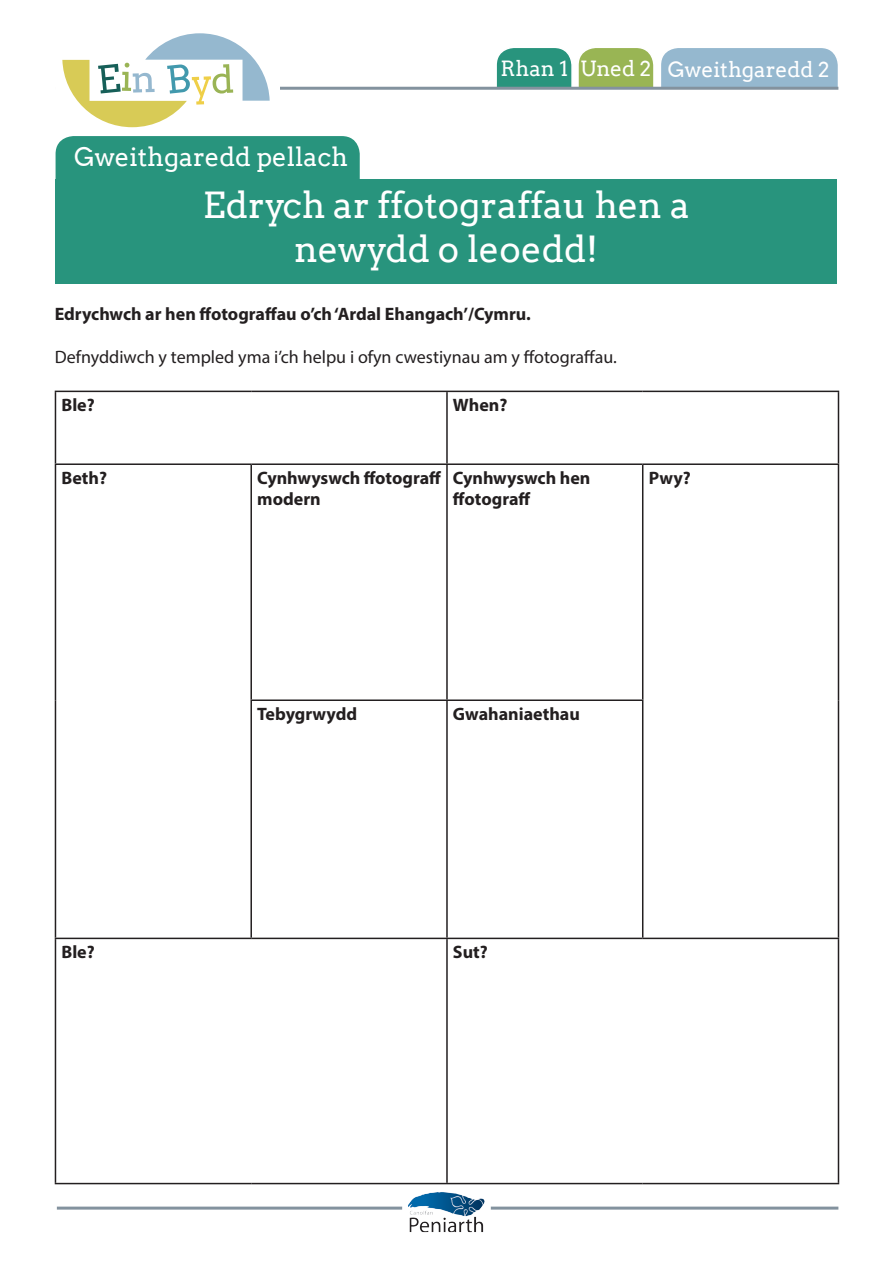
<style>
.page{position:relative;width:893px;height:1263px;background:#fff}
.page>*{position:absolute;margin:0;border:0;box-sizing:border-box;transform-origin:0 0}
.t1{font:36px/43.2px "Arvo";color:#fff;text-align:center}
.t2{font:25.5px "Arvo";color:#fff}
.t3{font:21px "Arvo";color:#fff}
.t4{font:700 18px/21.6px "Myriad Pro";color:#231f20}
.t5{font:18px "Myriad Pro";color:#231f20}
</style>
<div class="page">
<svg style="left:495px;top:48px;width:344px;height:42px;background:#87b5a8"></svg>
<hr style="left:56px;top:87px;width:782px;height:3px;background:#83929e">
<div style="left:56px;top:33px;width:224px;height:104px;background:#fff"></div>
<svg style="left:62px;top:33px;width:208px;height:94px"></svg>
<hr style="left:57px;top:1206px;width:781px;height:3px;background:#83929e">
<div style="left:402px;top:1189px;width:89px;height:58px;background:#fff;border-radius:18px"></div>
<img style="left:408px;top:1192px;width:76px;height:40px">
<div style="left:56px;top:136px;width:304px;height:128px;background:#28947d;border-radius:18px"></div>
<div style="left:56px;top:179px;width:781px;height:105px;background:#28947d"></div>
<hr style="left:55px;top:391px;width:196px;height:1px;background:#231f20">
<hr style="left:55px;top:392px;width:1px;height:71px;background:#231f20">
<hr style="left:251px;top:391px;width:196px;height:1px;background:#231f20">
<hr style="left:447px;top:391px;width:196px;height:1px;background:#231f20">
<hr style="left:446px;top:392px;width:2px;height:71px;background:#231f20">
<hr style="left:643px;top:391px;width:196px;height:1px;background:#231f20">
<hr style="left:838px;top:392px;width:1px;height:71px;background:#231f20">
<hr style="left:55px;top:463px;width:196px;height:2px;background:#231f20">
<hr style="left:55px;top:465px;width:1px;height:235px;background:#231f20">
<hr style="left:251px;top:463px;width:196px;height:2px;background:#231f20">
<hr style="left:250px;top:465px;width:2px;height:234px;background:#231f20">
<hr style="left:447px;top:463px;width:196px;height:2px;background:#231f20">
<hr style="left:446px;top:465px;width:2px;height:234px;background:#231f20">
<hr style="left:643px;top:463px;width:196px;height:2px;background:#231f20">
<hr style="left:642px;top:465px;width:1px;height:234px;background:#231f20">
<hr style="left:838px;top:465px;width:1px;height:235px;background:#231f20">
<hr style="left:55px;top:700px;width:1px;height:238px;background:#231f20">
<hr style="left:250px;top:699px;width:197px;height:2px;background:#231f20">
<hr style="left:250px;top:701px;width:2px;height:237px;background:#231f20">
<hr style="left:447px;top:699px;width:196px;height:2px;background:#231f20">
<hr style="left:446px;top:701px;width:2px;height:237px;background:#231f20">
<hr style="left:642px;top:701px;width:1px;height:237px;background:#231f20">
<hr style="left:838px;top:700px;width:1px;height:238px;background:#231f20">
<hr style="left:55px;top:938px;width:196px;height:1px;background:#231f20">
<hr style="left:55px;top:939px;width:1px;height:244px;background:#231f20">
<hr style="left:251px;top:938px;width:196px;height:1px;background:#231f20">
<hr style="left:447px;top:938px;width:196px;height:1px;background:#231f20">
<hr style="left:446px;top:939px;width:2px;height:244px;background:#231f20">
<hr style="left:643px;top:938px;width:196px;height:1px;background:#231f20">
<hr style="left:838px;top:939px;width:1px;height:244px;background:#231f20">
<hr style="left:55px;top:1183px;width:196px;height:1px;background:#231f20">
<hr style="left:251px;top:1183px;width:196px;height:1px;background:#231f20">
<hr style="left:447px;top:1183px;width:196px;height:1px;background:#231f20">
<hr style="left:643px;top:1183px;width:196px;height:1px;background:#231f20">
<p class="t3" style="left:501px;top:57px;width:330px">Rhan 1 Uned 2 Gweithgaredd 2</p>
<p class="t2" style="left:74px;top:142px;width:275px">Gweithgaredd pellach</p>
<p class="t1" style="left:203px;top:184px;width:488px">Edrych ar ffotograffau hen a newydd o leoedd!</p>
<p class="t4" style="left:55px;top:302px;width:478px">Edrychwch ar hen ffotograffau o’ch ‘Ardal Ehangach’/Cymru.</p>
<p class="t5" style="left:55px;top:346px;width:564px">Defnyddiwch y templed yma i’ch helpu i ofyn cwestiynau am y ffotograffau.</p>
<p class="t4" style="left:61px;top:393px;width:35px">Ble?</p>
<p class="t4" style="left:453px;top:393px;width:56px">When?</p>
<p class="t4" style="left:61px;top:466px;width:47px">Beth?</p>
<p class="t4" style="left:257px;top:466px;width:186px">Cynhwyswch ffotograff modern</p>
<p class="t4" style="left:453px;top:466px;width:139px">Cynhwyswch hen ffotograff</p>
<p class="t4" style="left:649px;top:466px;width:44px">Pwy?</p>
<p class="t4" style="left:257px;top:702px;width:101px">Tebygrwydd</p>
<p class="t4" style="left:453px;top:702px;width:128px">Gwahaniaethau</p>
<p class="t4" style="left:61px;top:940px;width:35px">Ble?</p>
<p class="t4" style="left:453px;top:940px;width:36px">Sut?</p>
</div>
